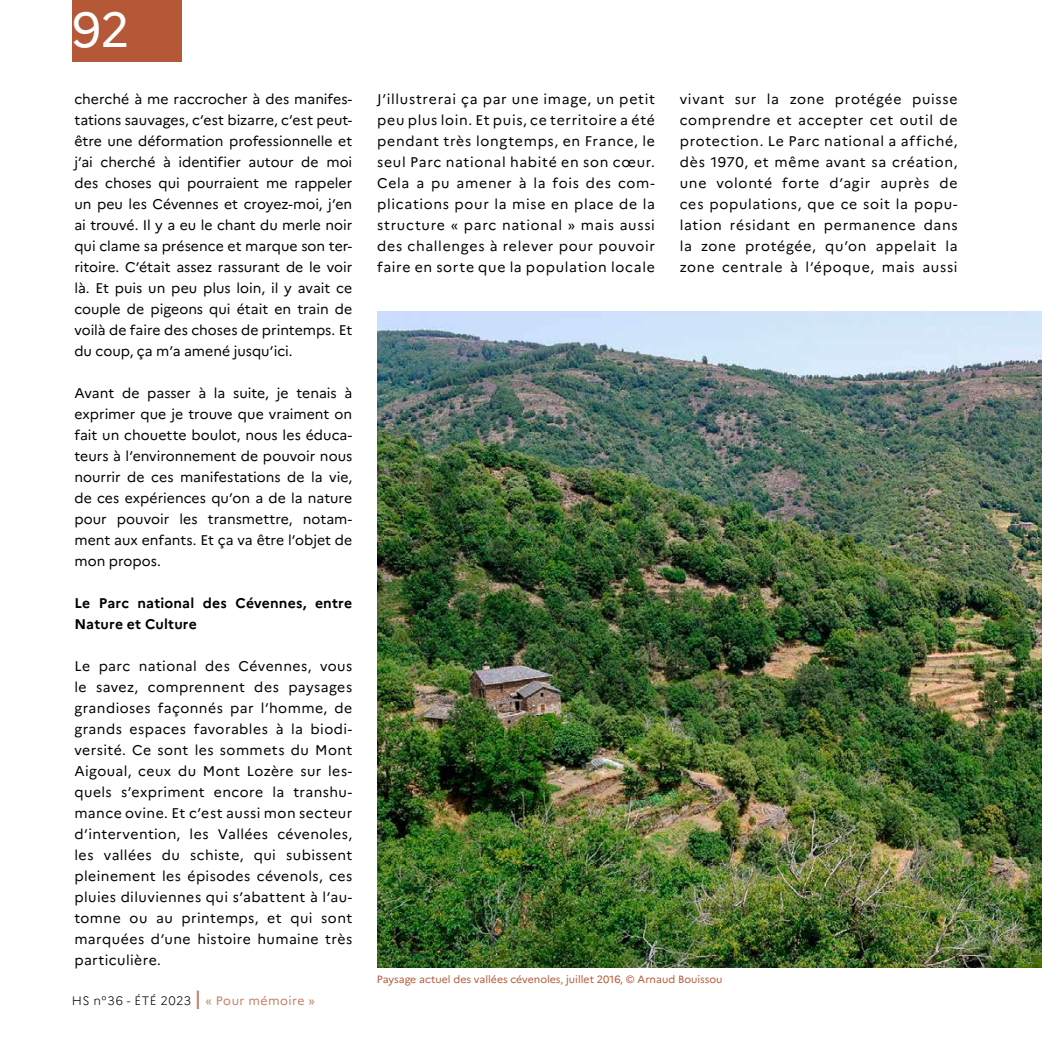
<style>
.page{position:relative;width:1042px;height:1042px;background:#fff}
.page>*{position:absolute;margin:0;border:0;box-sizing:border-box;transform-origin:0 0}
.t1{font:49px "Marianne";color:#fff}
.t2{font:14px/21px "Marianne";letter-spacing:.025em;color:#000;text-align:justify}
.t3{font:700 14px/21px "Marianne";letter-spacing:.01em;color:#000}
.t4{font:300 12.25px "Marianne";letter-spacing:.03em;color:#000}
.t5{font:10.5px "Marianne";color:#b45837}
.s1{font-weight:400;font-size:24.5px;color:#c77f61}
.s2{font-weight:400;color:#c77f61}
</style>
<div class="page">
<div style="left:72px;top:0;width:109px;height:62px;background:#b45837"></div>
<img style="left:377px;top:312px;width:665px;height:655px">
<h1 class="t1" style="left:72px;top:0;width:59px">92</h1>
<p class="t2" style="left:74px;top:89px;width:279px">cherché à me raccrocher à des manifes&shy;tations sauvages, c’est bizarre, c’est peut&shy;être une déformation professionnelle et j’ai cherché à identifier autour de moi des choses qui pourraient me rappeler un peu les Cévennes et croyez-moi, j’en ai trouvé. Il y a eu le chant du merle noir qui clame sa présence et marque son ter&shy;ritoire. C’était assez rassurant de le voir là. Et puis un peu plus loin, il y avait ce couple de pigeons qui était en train de voilà de faire des choses de printemps. Et du coup, ça m’a amené jusqu’ici.</p>
<p class="t2" style="left:74px;top:383px;width:279px">Avant de passer à la suite, je tenais à exprimer que je trouve que vraiment on fait un chouette boulot, nous les éduca&shy;teurs à l’environnement de pouvoir nous nourrir de ces manifestations de la vie, de ces expériences qu’on a de la nature pour pouvoir les transmettre, notam&shy;ment aux enfants. Et ça va être l’objet de mon propos.</p>
<p class="t3" style="left:74px;top:593px;width:279px">Le Parc national des Cévennes, entre<br>Nature et Culture</p>
<p class="t2" style="left:74px;top:656px;width:279px">Le parc national des Cévennes, vous le savez, comprennent des paysages grandioses façonnés par l’homme, de grands espaces favorables à la biodi&shy;versité. Ce sont les sommets du Mont Aigoual, ceux du Mont Lozère sur les&shy;quels s’expriment encore la transhu&shy;mance ovine. Et c’est aussi mon secteur d’intervention, les Vallées cévenoles, les vallées du schiste, qui subissent pleinement les épisodes cévenols, ces pluies diluviennes qui s’abattent à l’au&shy;tomne ou au printemps, et qui sont marquées d’une histoire humaine très particulière.</p>
<p class="t4" style="left:72px;top:993px;width:245px">HS n°36 - ÉTÉ 2023 <span class="s1">l</span> <span class="s2">« Pour mémoire »</span></p>
<p class="t2" style="left:377px;top:89px;width:279px">J’illustrerai ça par une image, un petit peu plus loin. Et puis, ce territoire a été pendant très longtemps, en France, le seul Parc national habité en son cœur.<br>Cela a pu amener à la fois des com&shy;plications pour la mise en place de la structure « parc national » mais aussi des challenges à relever pour pouvoir faire en sorte que la population locale</p>
<p class="t2" style="left:680px;top:89px;width:279px">vivant sur la zone protégée puisse comprendre et accepter cet outil de protection. Le Parc national a affiché, dès 1970, et même avant sa création, une volonté forte d’agir auprès de ces populations, que ce soit la popu&shy;lation résidant en permanence dans la zone protégée, qu’on appelait la zone centrale à l’époque, mais aussi</p>
<p class="t5" style="left:377px;top:972px;width:347px">Paysage actuel des vallées cévenoles, juillet 2016, © Arnaud Bouissou</p>
</div>
